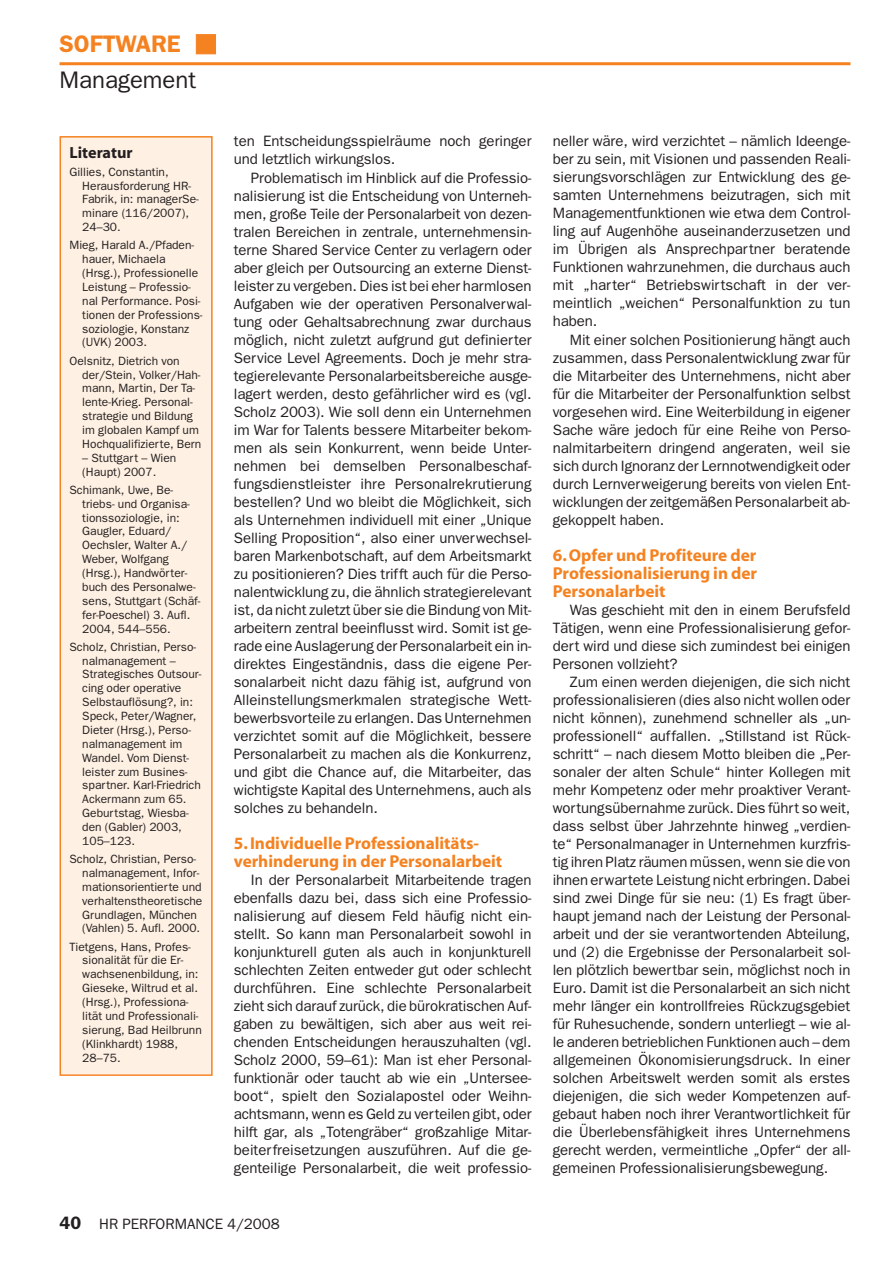
<style>
.page{position:relative;width:893px;height:1263px;background:#fff}
.page>*{position:absolute;margin:0;border:0;box-sizing:border-box;transform-origin:0 0}
.t1{font:24px "Franklin Gothic";color:#231f20}
.t2{font:600 24px "Franklin Gothic";color:#f58220}
.t3{font:700 17.25px/18px "Myriad";color:#f58220}
.t4{font:700 16.2px "Myriad";color:#231f20}
.t5{font:15px/18px "Franklin Gothic";letter-spacing:-.005em;color:#231f20;text-align:justify}
.t6{font:12px/14px "Franklin Gothic";color:#231f20}
.s1{font-weight:600;font-size:18px}
</style>
<div class="page">
<hr style="left:60px;top:62px;width:790px;height:3px;background:#f58220">
<div style="left:61px;top:138px;width:150px;height:936px;background:#fef0e2"></div>
<div style="left:60px;top:136px;width:153px;height:940px;border:2px solid #f58220"></div>
<h1 class="t2" style="left:60px;top:36px;width:123px">SOFTWARE</h1>
<h1 class="t1" style="left:60px;top:72px;width:138px">Management</h1>
<p class="t4" style="left:70px;top:146px;width:65px">Literatur</p>
<p class="t6" style="left:82px;top:166px;width:118px;text-indent:-13px">Gillies, Constantin,<br>Herausforderung HR-<br>Fabrik, in: managerSe&shy;minare (116/2007),<br>24–30.</p>
<p class="t6" style="left:82px;top:239px;width:122px;text-indent:-13px">Mieg, Harald A./Pfaden&shy;hauer, Michaela (Hrsg.), Professionelle<br>Leistung – Professio&shy;nal Performance. Posi&shy;tionen der Professions&shy;soziologie, Konstanz (UVK) 2003.</p>
<p class="t6" style="left:82px;top:355px;width:121px;text-indent:-13px">Oelsnitz, Dietrich von der/Stein, Volker/Hah&shy;mann, Martin, Der Ta&shy;lente-Krieg. Personal&shy;strategie und Bildung im globalen Kampf um<br>Hochqualifizierte, Bern</p>
<p class="t6" style="left:82px;top:452px;width:96px">– Stuttgart – Wien (Haupt) 2007.</p>
<p class="t6" style="left:82px;top:484px;width:120px;text-indent:-13px">Schimank, Uwe, Be&shy;triebs- und Organisa&shy;tionssoziologie, in:<br>Gaugler, Eduard/<br>Oechsler, Walter A./<br>Weber, Wolfgang (Hrsg.), Handwörter&shy;buch des Personalwe&shy;sens, Stuttgart (Schäf&shy;fer-Poeschel) 3. Aufl.<br>2004, 544–556.</p>
<p class="t6" style="left:82px;top:641px;width:121px;text-indent:-13px">Scholz, Christian, Perso&shy;nalmanagement –<br>Strategisches Outsour&shy;cing oder operative<br>Selbstauflösung?, in:<br>Speck, Peter/Wagner,<br>Dieter (Hrsg.), Perso&shy;nalmanagement im<br>Wandel. Vom Dienst&shy;leister zum Busines&shy;spartner. Karl-Friedrich<br>Ackermann zum 65.<br>Geburtstag, Wiesba&shy;den (Gabler) 2003,<br>105–123.</p>
<p class="t6" style="left:82px;top:853px;width:122px;text-indent:-13px">Scholz, Christian, Perso&shy;nalmanagement, Infor&shy;mationsorientierte und verhaltenstheoretische<br>Grundlagen, München (Vahlen) 5. Aufl. 2000.</p>
<p class="t6" style="left:82px;top:940px;width:121px;text-indent:-13px">Tietgens, Hans, Profes&shy;sionalität für die Er&shy;wachsenenbildung, in:<br>Gieseke, Wiltrud et al. (Hrsg.), Professiona&shy;lität und Professionali&shy;sierung, Bad Heilbrunn (Klinkhardt) 1988,<br>28–75.</p>
<p class="t5" style="left:234px;top:134px;width:299px">ten Entscheidungsspielräume noch geringer und letztlich wirkungslos.</p>
<p class="t5" style="left:234px;top:170px;width:299px;text-indent:17px">Problematisch im Hinblick auf die Professio&shy;nalisierung ist die Entscheidung von Unterneh&shy;men, große Teile der Personalarbeit von dezen&shy;tralen Bereichen in zentrale, unternehmensin&shy;terne Shared Service Center zu verlagern oder aber gleich per Outsourcing an externe Dienst&shy;leister zu vergeben. Dies ist bei eher harmlosen Aufgaben wie der operativen Personalverwal&shy;tung oder Gehaltsabrechnung zwar durchaus möglich, nicht zuletzt aufgrund gut definierter Service Level Agreements. Doch je mehr stra&shy;tegierelevante Personalarbeitsbereiche ausge&shy;lagert werden, desto gefährlicher wird es (vgl.<br>Scholz 2003). Wie soll denn ein Unternehmen im War for Talents bessere Mitarbeiter bekom&shy;men als sein Konkurrent, wenn beide Unter&shy;nehmen bei demselben Personalbeschaf&shy;fungsdienstleister ihre Personalrekrutierung bestellen? Und wo bleibt die Möglichkeit, sich als Unternehmen individuell mit einer „Unique Selling Proposition“, also einer unverwechsel&shy;baren Markenbotschaft, auf dem Arbeitsmarkt zu positionieren? Dies trifft auch für die Perso&shy;nalentwicklung zu, die ähnlich strategierelevant ist, da nicht zuletzt über sie die Bindung von Mit&shy;arbeitern zentral beeinflusst wird. Somit ist ge&shy;rade eine Auslagerung der Personalarbeit ein in&shy;direktes Eingeständnis, dass die eigene Per&shy;sonalarbeit nicht dazu fähig ist, aufgrund von Alleinstellungsmerkmalen strategische Wett&shy;bewerbsvorteile zu erlangen. Das Unternehmen verzichtet somit auf die Möglichkeit, bessere Personalarbeit zu machen als die Konkurrenz, und gibt die Chance auf, die Mitarbeiter, das wichtigste Kapital des Unternehmens, auch als solches zu behandeln.</p>
<p class="t3" style="left:234px;top:835px;width:270px">5. Individuelle Professionalitäts - verhinderung in der Personalarbeit</p>
<p class="t5" style="left:234px;top:872px;width:299px;text-indent:17px">In der Personalarbeit Mitarbeitende tragen ebenfalls dazu bei, dass sich eine Professio&shy;nalisierung auf diesem Feld häufig nicht ein&shy;stellt. So kann man Personalarbeit sowohl in konjunkturell guten als auch in konjunkturell schlechten Zeiten entweder gut oder schlecht durchführen. Eine schlechte Personalarbeit zieht sich darauf zurück, die bürokratischen Auf&shy;gaben zu bewältigen, sich aber aus weit rei&shy;chenden Entscheidungen herauszuhalten (vgl.<br>Scholz 2000, 59–61): Man ist eher Personal&shy;funktionär oder taucht ab wie ein „Untersee&shy;boot“, spielt den Sozialapostel oder Weihn&shy;achtsmann, wenn es Geld zu verteilen gibt, oder hilft gar, als „Totengräber“ großzahlige Mitar&shy;beiterfreisetzungen auszuführen. Auf die ge - gen teilige Personalarbeit, die weit professio-</p>
<p class="t5" style="left:60px;top:1216px;width:222px"><span class="s1">40</span> HR PERFORMANCE 4/2008</p>
<p class="t5" style="left:553px;top:134px;width:299px">neller wäre, wird verzichtet – nämlich Ideenge&shy;ber zu sein, mit Visionen und passenden Reali&shy;sierungsvorschlägen zur Entwicklung des ge&shy;samten Unternehmens beizutragen, sich mit Managementfunktionen wie etwa dem Control&shy;ling auf Augenhöhe auseinanderzusetzen und im Übrigen als Ansprechpartner beratende Funktionen wahrzunehmen, die durchaus auch mit „harter“ Betriebswirtschaft in der ver&shy;meintlich „weichen“ Personalfunktion zu tun haben.</p>
<p class="t5" style="left:553px;top:332px;width:299px;text-indent:17px">Mit einer solchen Positionierung hängt auch zusammen, dass Personalentwicklung zwar für die Mitarbeiter des Unternehmens, nicht aber für die Mitarbeiter der Personalfunktion selbst vorgesehen wird. Eine Weiterbildung in eigener Sache wäre jedoch für eine Reihe von Perso&shy;nalmitarbeitern dringend angeraten, weil sie sich durch Ignoranz der Lernnotwendigkeit oder durch Lernverweigerung bereits von vielen Ent&shy;wicklungen der zeitgemäßen Personalarbeit ab&shy;gekoppelt haben.</p>
<p class="t3" style="left:553px;top:547px;width:206px;text-align:justify">6. Opfer und Profiteure der Professionalisierung in der Personalarbeit</p>
<p class="t5" style="left:553px;top:602px;width:299px;text-indent:17px">Was geschieht mit den in einem Berufsfeld Tätigen, wenn eine Professionalisierung gefor&shy;dert wird und diese sich zumindest bei einigen Personen vollzieht?</p>
<p class="t5" style="left:553px;top:674px;width:299px;text-indent:17px">Zum einen werden diejenigen, die sich nicht professionalisieren (dies also nicht wollen oder nicht können), zunehmend schneller als „un&shy;professionell“ auffallen. „Stillstand ist Rück&shy;schritt“ – nach diesem Motto bleiben die „Per&shy;sonaler der alten Schule“ hinter Kollegen mit mehr Kompetenz oder mehr proaktiver Verant&shy;wortungsübernahme zurück. Dies führt so weit, dass selbst über Jahrzehnte hinweg „verdien&shy;te“ Personalmanager in Unternehmen kurzfris&shy;tig ihren Platz räumen müssen, wenn sie die von ihnen erwartete Leistung nicht erbringen. Dabei sind zwei Dinge für sie neu: (1) Es fragt über&shy;haupt jemand nach der Leistung der Personal&shy;arbeit und der sie verantwortenden Abteilung, und (2) die Ergebnisse der Personalarbeit sol&shy;len plötzlich bewertbar sein, möglichst noch in Euro. Damit ist die Personalarbeit an sich nicht mehr länger ein kontrollfreies Rückzugsgebiet für Ruhesuchende, sondern unterliegt – wie al&shy;le anderen betrieblichen Funktionen auch – dem allgemeinen Ökonomisierungsdruck. In einer solchen Arbeitswelt werden somit als erstes diejenigen, die sich weder Kompetenzen auf&shy;gebaut haben noch ihrer Verantwortlichkeit für die Überlebensfähigkeit ihres Unternehmens gerecht werden, vermeintliche „Opfer“ der all&shy;gemeinen Professionalisierungsbewegung.</p>
</div>
